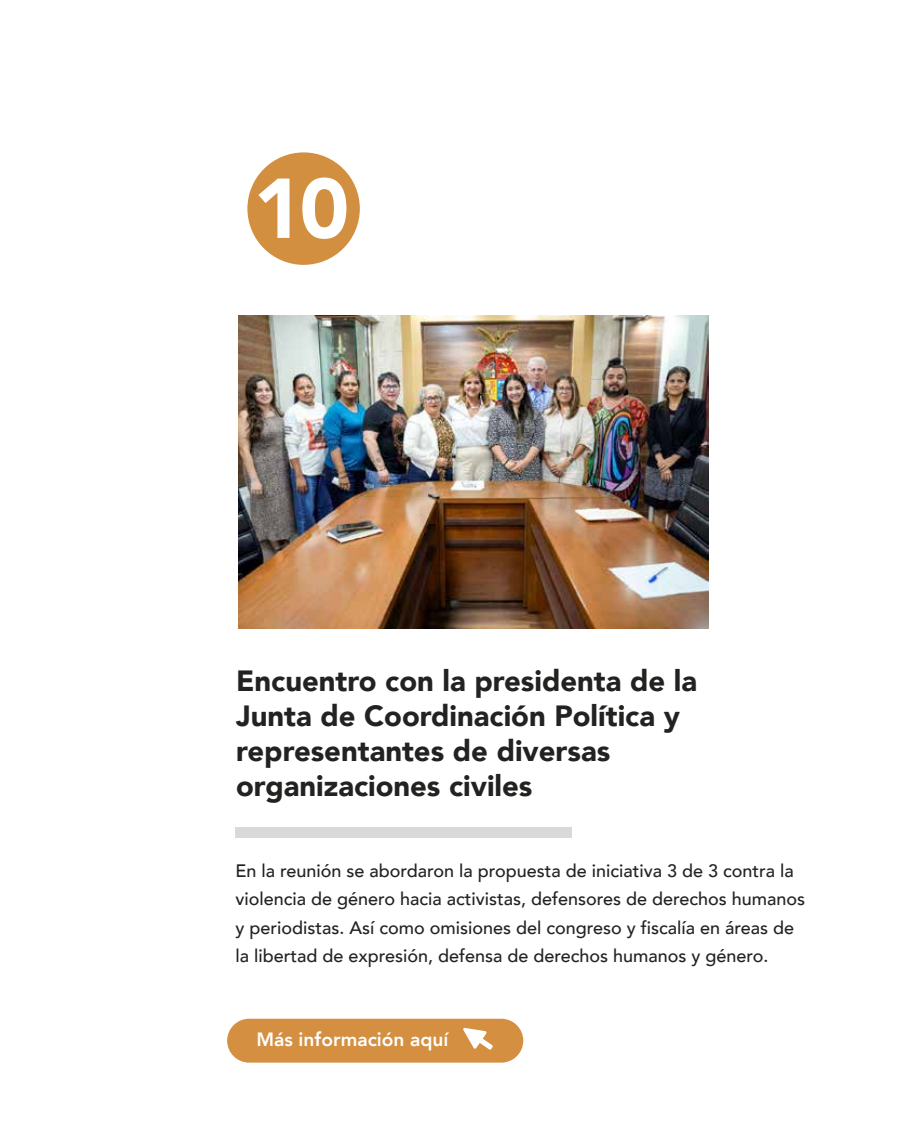
<style>
.page{position:relative;width:918px;height:1136px;background:#fff}
.page>*{position:absolute;margin:0;border:0;box-sizing:border-box;transform-origin:0 0}
.t1{font:900 83.85px "Avenir";color:#fff}
.t2{font:900 29.25px/35px "Avenir";color:#222221}
.t3{font:800 19.2px "Avenir";color:#fff}
.t4{font:500 18px/28.5px "Avenir";color:#222221}
</style>
<div class="page">
<div style="left:227px;top:1019px;width:296px;height:43px;background:#d48f41;border-radius:22px"></div>
<svg style="left:463px;top:1027px;width:30px;height:23px"></svg>
<div style="left:247px;top:152px;width:113px;height:113px;background:#d38f40;border-radius:50%"></div>
<div style="left:235px;top:827px;width:337px;height:10px;background:#d9d9d9"></div>
<img style="left:238px;top:315px;width:470px;height:313px">
<h1 class="t1" style="left:253px;top:137px;width:97px">10</h1>
<h2 class="t2" style="left:236px;top:662px;width:463px">Encuentro con la presidenta de la<br>Junta de Coordinación Política y representantes de diversas organizaciones civiles</h2>
<p class="t4" style="left:235px;top:855px;width:571px">En la reunión se abordaron la propuesta de iniciativa 3 de 3 contra la violencia de género hacia activistas, defensores de derechos humanos y periodistas. Así como omisiones del congreso y fiscalía en áreas de la libertad de expresión, defensa de derechos humanos y género.</p>
<p class="t3" style="left:256px;top:1024px;width:194px">Más información aquí</p>
</div>
